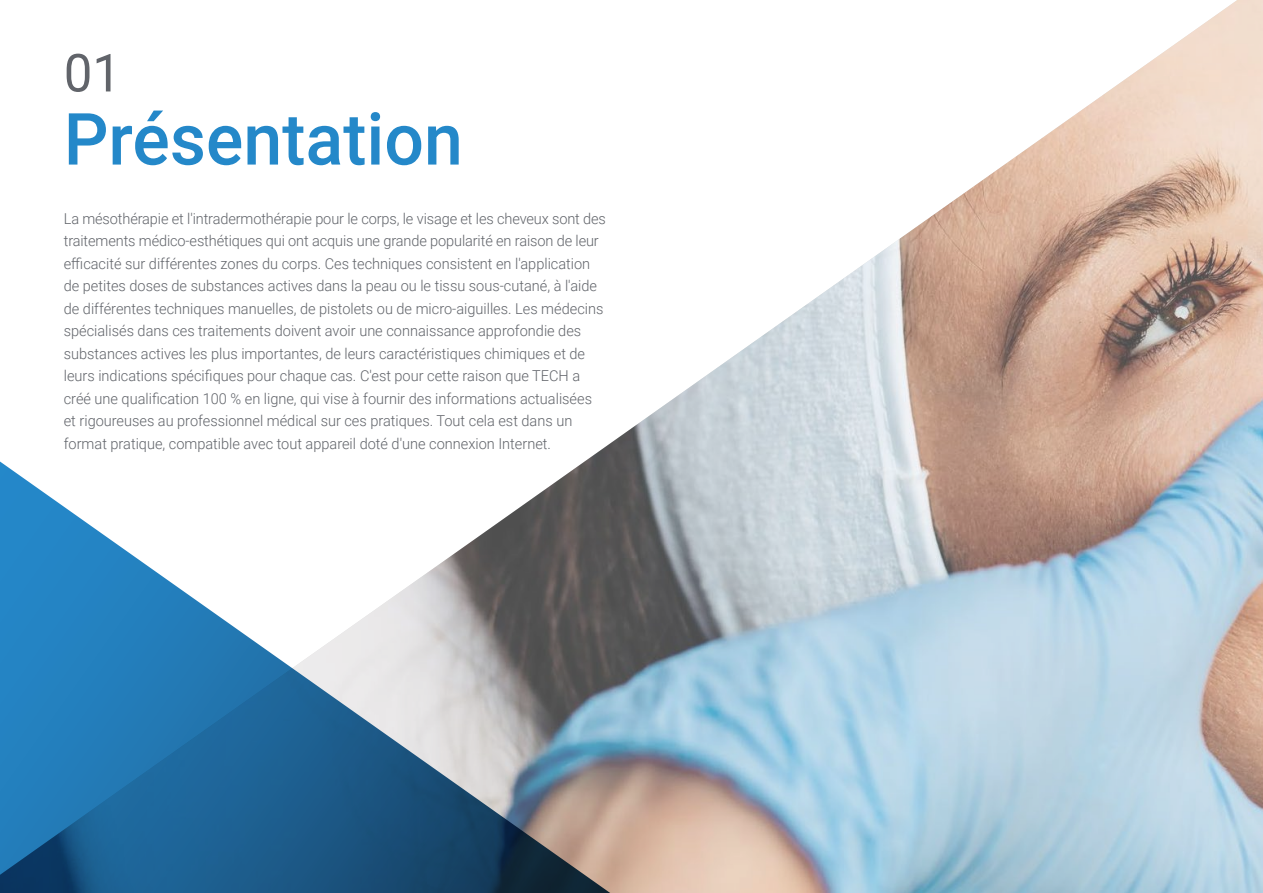
<style>
.page{position:relative;width:1263px;height:893px;background:#fff}
.page>*{position:absolute;margin:0;border:0;box-sizing:border-box;transform-origin:0 0}
.t1{font:500 72px "Roboto";color:#2488c9}
.t2{font:52.5px "Roboto";color:#61646a}
.t3{font:300 15px/22.5px "Roboto";color:#61646a}
</style>
<div class="page">
<img style="left:606px;top:0;width:657px;height:893px">
<svg style="left:0;top:446px;width:640px;height:447px"></svg>
<h2 class="t2" style="left:64px;top:36px;width:59px">01</h2>
<h1 class="t1" style="left:64px;top:89px;width:401px">Présentation</h1>
<p class="t3" style="left:64px;top:207px;width:544px">La mésothérapie et l'intradermothérapie pour le corps, le visage et les cheveux sont des traitements médico-esthétiques qui ont acquis une grande popularité en raison de leur efficacité sur différentes zones du corps. Ces techniques consistent en l'application de petites doses de substances actives dans la peau ou le tissu sous-cutané, à l'aide de différentes techniques manuelles, de pistolets ou de micro-aiguilles. Les médecins spécialisés dans ces traitements doivent avoir une connaissance approfondie des substances actives les plus importantes, de leurs caractéristiques chimiques et de leurs indications spécifiques pour chaque cas. C'est pour cette raison que TECH a créé une qualification 100 % en ligne, qui vise à fournir des informations actualisées et rigoureuses au professionnel médical sur ces pratiques. Tout cela est dans un format pratique, compatible avec tout appareil doté d'une connexion Internet.</p>
</div>
